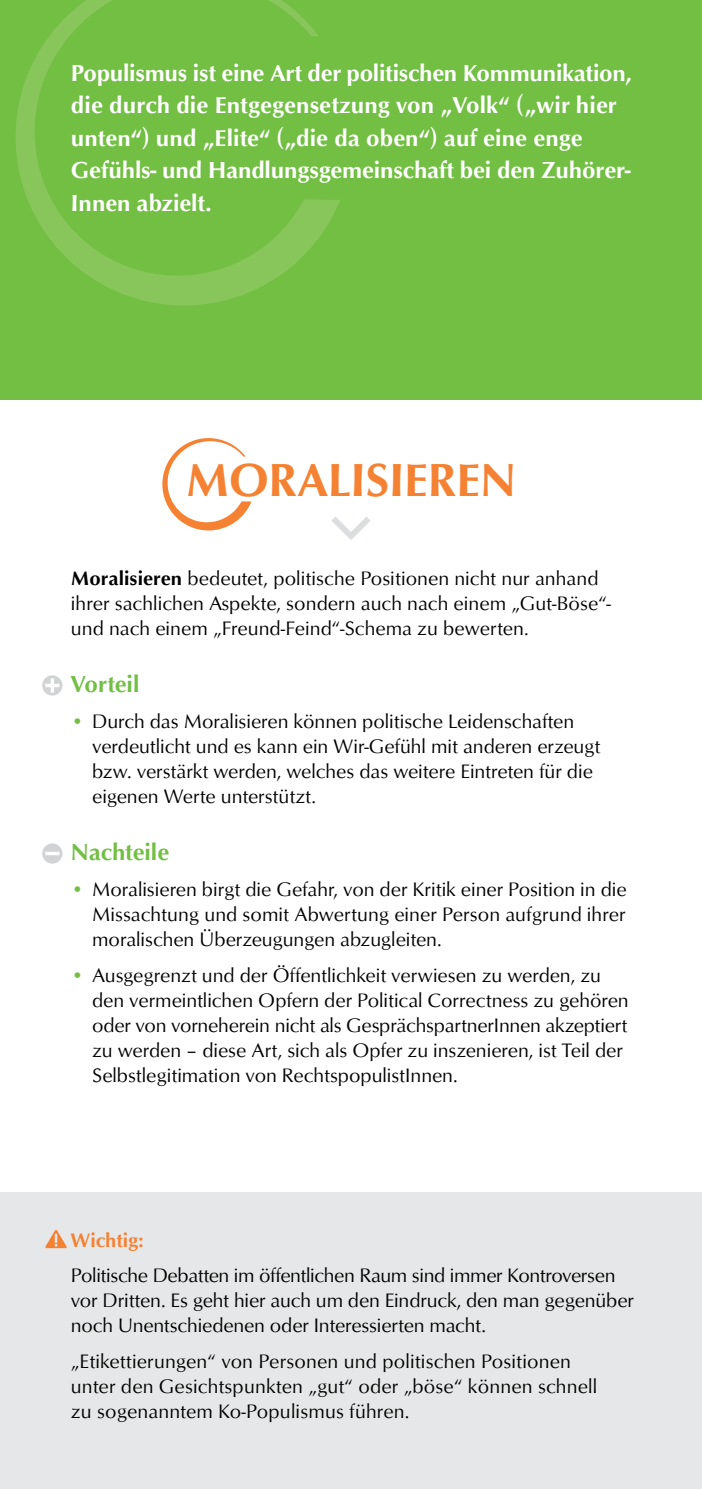
<style>
.page{position:relative;width:702px;height:1489px;background:#fff}
.page>*{position:absolute;margin:0;border:0;box-sizing:border-box;transform-origin:0 0}
.t1{font:700 47.5px "Opus";letter-spacing:-.01em;color:#f58232}
.t2{font:700 23.75px/32.5px "Opus";letter-spacing:-.005em;color:#fff}
.t3{font:700 23.75px "Opus";letter-spacing:-.005em;color:#72bf44}
.t4{font:20px/25px "Opus";color:#000}
.t5{font:700 20px "Opus";color:#f58232}
.s1{font-weight:700}
.s2{color:#72bf44}
</style>
<div class="page">
<div style="left:0;top:1192px;width:702px;height:296px;background:#e6e7e8"></div>
<div style="left:0;top:0;width:702px;height:399px;background:#72bf44"></div>
<svg style="left:331px;top:517px;width:40px;height:23px"></svg>
<svg style="left:162px;top:438px;width:89px;height:92px"></svg>
<svg style="left:16px;top:0;width:325px;height:305px"></svg>
<svg style="left:45px;top:1230px;width:22px;height:17px"></svg>
<svg style="left:42px;top:843px;width:20px;height:20px"></svg>
<svg style="left:42px;top:675px;width:20px;height:20px"></svg>
<p class="t2" style="left:71px;top:58px;width:562px">Populismus ist eine Art der politischen Kommunikation, die durch die Entgegensetzung von „Volk“ („wir hier unten“) und „Elite“ („die da oben“) auf eine enge Gefühls- und Handlungsgemeinschaft bei den Zuhörer-Innen abzielt.</p>
<h1 class="t1" style="left:186px;top:451px;width:332px">MORALISIEREN</h1>
<p class="t4" style="left:71px;top:566px;width:541px"><span class="s1">Moralisieren</span> bedeutet, politische Positionen nicht nur anhand ihrer sachlichen Aspekte, sondern auch nach einem „Gut-Böse“- und nach einem „Freund-Feind“-Schema zu bewerten.</p>
<p class="t3" style="left:71px;top:670px;width:70px">Vorteil</p>
<p class="t4" style="left:92px;top:709px;width:509px;text-indent:-21px"><span class="s2">•</span> Durch das Moralisieren können politische Leidenschaften verdeutlicht und es kann ein Wir-Gefühl mit anderen erzeugt bzw. verstärkt werden, welches das weitere Eintreten für die eigenen Werte unterstützt.</p>
<p class="t3" style="left:71px;top:838px;width:100px">Nachteile</p>
<p class="t4" style="left:92px;top:877px;width:536px;text-align:justify;text-indent:-21px"><span class="s2">•</span> Moralisieren birgt die Gefahr, von der Kritik einer Position in die Missachtung und somit Abwertung einer Person aufgrund ihrer moralischen Überzeugungen abzugleiten.</p>
<p class="t4" style="left:92px;top:963px;width:538px;text-indent:-21px"><span class="s2">•</span> Ausgegrenzt und der Öffentlichkeit verwiesen zu werden, zu den vermeintlichen Opfern der Political Correctness zu gehören oder von vorneherein nicht als GesprächspartnerInnen akzeptiert zu werden – diese Art, sich als Opfer zu inszenieren, ist Teil der Selbstlegitimation von RechtspopulistInnen.</p>
<p class="t5" style="left:71px;top:1227px;width:74px">Wichtig:</p>
<p class="t4" style="left:71px;top:1263px;width:564px">Politische Debatten im öffentlichen Raum sind immer Kontroversen vor Dritten. Es geht hier auch um den Eindruck, den man gegenüber noch Unentschiedenen oder Interessierten macht.</p>
<p class="t4" style="left:71px;top:1349px;width:528px">„Etikettierungen“ von Personen und politischen Positionen unter den Gesichtspunkten „gut“ oder „böse“ können schnell zu sogenanntem Ko-Populismus führen.</p>
</div>
